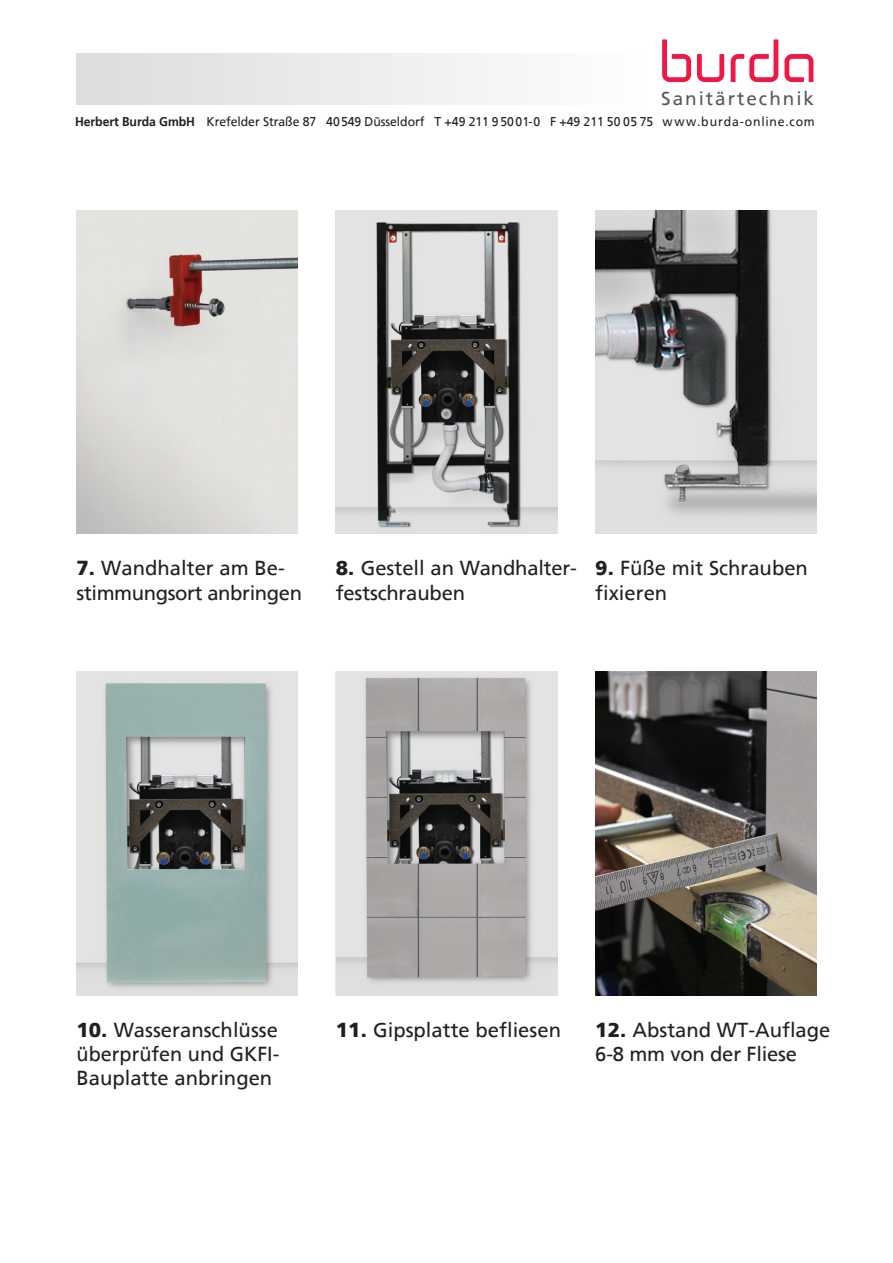
<style>
.page{position:relative;width:893px;height:1263px;background:#fff}
.page>*{position:absolute;margin:0;border:0;box-sizing:border-box;transform-origin:0 0}
.t1{font:20.25px/24.3px "Frutiger";color:#231f20}
.t2{font:20.25px/24.3px "Frutiger";letter-spacing:-.02em;color:#231f20}
.t3{font:18.9px "Frutiger";letter-spacing:.105em;color:#57585a}
.t4{font:12.75px "Frutiger";letter-spacing:-.005em;color:#231f20;scale:.96 1}
.s1{font-weight:700}
.s2{font-weight:900}
</style>
<div class="page">
<img style="left:336px;top:210px;width:221px;height:324px">
<img style="left:595px;top:210px;width:221px;height:324px">
<img style="left:595px;top:672px;width:221px;height:323px">
<div style="left:77px;top:54px;width:578px;height:51px;background:linear-gradient(to right,#dbdcde,#fff)"></div>
<svg style="left:697px;top:54px;width:27px;height:28px"></svg>
<svg style="left:662px;top:39px;width:29px;height:43px"></svg>
<svg style="left:731px;top:39px;width:47px;height:43px"></svg>
<svg style="left:784px;top:54px;width:29px;height:28px"></svg>
<img style="left:77px;top:210px;width:221px;height:324px">
<img style="left:77px;top:672px;width:221px;height:323px">
<img style="left:337px;top:672px;width:220px;height:323px">
<p class="t3" style="left:661px;top:88px;width:154px">Sanitärtechnik</p>
<p class="t4" style="left:75px;top:114px;width:772px"><span class="s1">Herbert Burda GmbH</span> Krefelder Straße 87 40549 Düsseldorf T +49 211 95001-0 F +49 211 50 05 75 w ww.burda-online.com</p>
<p class="t2" style="left:77px;top:556px;width:227px"><span class="s2">7.</span> Wandhalter am Be&shy;stimmungsort anbringen</p>
<p class="t1" style="left:336px;top:556px;width:243px"><span class="s2">8.</span> Gestell an Wandhalter&shy;festschrauben</p>
<p class="t1" style="left:595px;top:556px;width:214px"><span class="s2">9.</span> Füße mit Schrauben fixieren</p>
<p class="t1" style="left:77px;top:1017px;width:204px;text-align:justify"><span class="s2">10.</span> Wasseranschlüsse überprüfen und GKFI-Bauplatte anbringen</p>
<p class="t1" style="left:336px;top:1017px;width:227px"><span class="s2">11.</span> Gipsplatte befliesen</p>
<p class="t1" style="left:595px;top:1017px;width:237px"><span class="s2">12.</span> Abstand WT-Auflage<br>6-8 mm von der Fliese</p>
</div>
